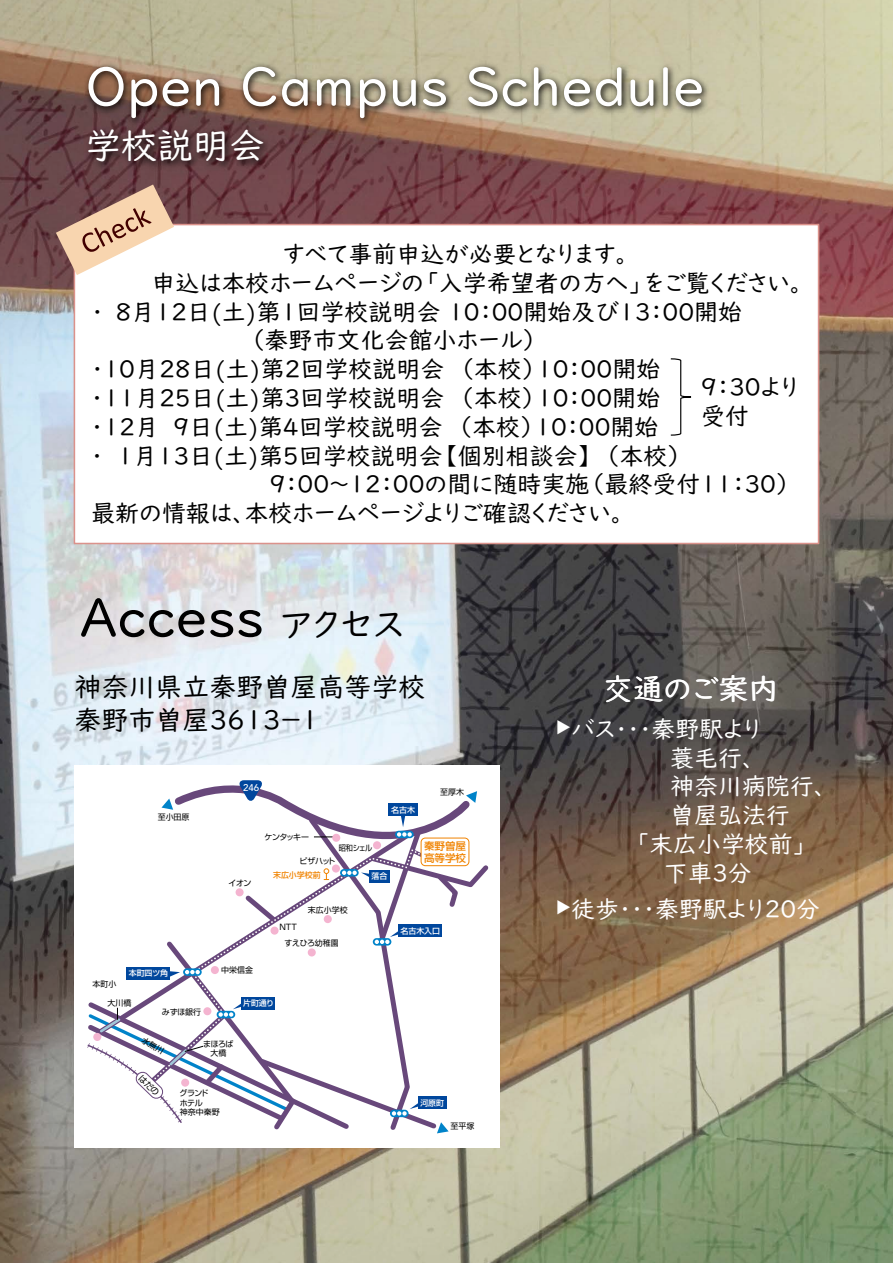
<style>
.page{position:relative;width:893px;height:1263px;background:#fff}
.page>*{position:absolute;margin:0;border:0;box-sizing:border-box;transform-origin:0 0}
.t1{font:54px "UD Digi Kyokasho NK R";color:#fff}
.t2{font:54px "UD Digi Kyokasho NK R";color:#000}
.t3{font:36px "UD Digi Kyokasho NK R";color:#fff}
.t4{font:30px "UD Digi Kyokasho NK R";color:#fff}
.t5{font:27px/32.4px "UD Digi Kyokasho NK R";color:#000}
.t6{font:24px/28.8px "UD Digi Kyokasho NK R";color:#000}
.t7{font:24px "UD Digi Kyokasho NK R";color:#fff}
.t8{font:500 10.5px/11.7px "Shin Go Pro";color:#f08300}
.t9{font:500 9.6px "Avenir LT Std";color:#fff}
.t10{font:7.95px/15.9px "Shin Go Pro";letter-spacing:-.005em;color:#000}
.t11{font:500 7.95px "Shin Go Pro";color:#fff}
.t12{font:7.95px/9.3px "Shin Go Pro";letter-spacing:-.03em;color:#000}
.t13{font:500 7.95px "Shin Go Pro";color:#f08300}
.t14{font:7.95px "Shin Go Pro";letter-spacing:-.005em;color:#000;scale:.89 1}
.s1{font-size:36px}
.s2{font-family:"MS Mincho";font-size:30px}
</style>
<div class="page">
<img style="left:0;top:0;width:893px;height:1263px">
<div style="left:74px;top:225px;width:745px;height:318px;background:#fff"></div>
<div style="left:74px;top:224px;width:745px;height:320px;border:2px solid #db928b"></div>
<img style="left:78px;top:52px;width:639px;height:78px">
<img style="left:78px;top:120px;width:72px;height:59px">
<img style="left:150px;top:120px;width:127px;height:59px">
<svg style="left:56px;top:184px;width:118px;height:91px"></svg>
<svg style="left:670px;top:358px;width:22px;height:78px"></svg>
<div style="left:74px;top:765px;width:426px;height:383px;background:#fff"></div>
<svg style="left:87px;top:780px;width:402px;height:354px"></svg>
<h1 class="t1" style="left:85px;top:56px;width:621px">Open Campus Schedule</h1>
<h2 class="t3" style="left:85px;top:125px;width:182px">学校説明会</h2>
<p class="t6" style="left:283px;top:240px;width:346px">すべて事前申込が必要となります。</p>
<p class="t6" style="left:151px;top:269px;width:652px">申込は本校ホームページの「入学希望者の方へ」をご覧ください。</p>
<p class="t6" style="left:91px;top:297px;width:652px">・８月１２日(土)第１回学校説明会１０：００開始及び１３：００開始</p>
<p class="t6" style="left:250px;top:326px;width:289px">（秦野市文化会館小ホール）</p>
<p class="t6" style="left:91px;top:355px;width:570px">・１０月２８日(土)第2回学校説明会 （本校）１０：００開始</p>
<p class="t6" style="left:91px;top:384px;width:571px">・１１月２５日(土)第3回学校説明会 （本校）１０：００開始</p>
<p class="t6" style="left:91px;top:413px;width:569px">・１２月９日(土)第4回学校説明会（本校）１０：００開始</p>
<p class="t6" style="left:91px;top:441px;width:593px">・１月1３日(土)第5回学校説明会【個別相談会】（本校）</p>
<p class="t6" style="left:270px;top:470px;width:523px">９：００～１２：００の間に随時実施（最終受付１１：３０）</p>
<p class="t6" style="left:91px;top:499px;width:533px">最新の情報は、本校ホームページよりご確認ください。</p>
<p class="t6" style="left:701px;top:373px;width:99px">９：３０より受付</p>
<h1 class="t2" style="left:80px;top:587px;width:327px">Access <span class="s1">アクセス</span></h1>
<p class="t5" style="left:74px;top:671px;width:352px">神奈川県立秦野曽屋高等学校秦野市曽屋３６１３－１</p>
<p class="t10" style="left:158px;top:808px;width:33px">至小田原</p>
<p class="t9" style="left:243px;top:782px;width:18px">246</p>
<p class="t11" style="left:391px;top:803px;width:25px">名古木</p>
<p class="t10" style="left:440px;top:783px;width:25px">至厚木</p>
<p class="t10" style="left:93px;top:975px;width:25px">本町小</p>
<p class="t11" style="left:129px;top:967px;width:41px">本町四ツ角</p>
<p class="t10" style="left:107px;top:994px;width:25px">大川橋</p>
<p class="t10" style="left:162px;top:1003px;width:41px">みずほ銀行</p>
<p class="t10" style="left:229px;top:874px;width:24px">イオン</p>
<p class="t10" style="left:221px;top:961px;width:33px">中栄信金</p>
<p class="t10" style="left:265px;top:828px;width:46px">ケンタッキー</p>
<p class="t14" style="left:339px;top:842px;width:39px">昭和シェル</p>
<p class="t10" style="left:300px;top:852px;width:37px">ピザハット</p>
<p class="t13" style="left:273px;top:869px;width:49px">末広小学校前</p>
<p class="t10" style="left:308px;top:901px;width:41px">末広小学校</p>
<p class="t10" style="left:285px;top:918px;width:56px;text-indent:-5px">NTT<br>すえひろ幼稚園</p>
<p class="t11" style="left:372px;top:870px;width:17px">落合</p>
<p class="t11" style="left:243px;top:996px;width:33px">片町通り</p>
<p class="t10" style="left:203px;top:1039px;width:32px;line-height:8.6px;text-align:center">まほろば大橋</p>
<p class="t12" style="left:180px;top:1087px;width:42px">グランド<br>ホテル<br>神奈中秦野</p>
<p class="t8" style="left:424px;top:839px;width:44px">秦野曽屋高等学校</p>
<p class="t11" style="left:400px;top:924px;width:41px">名古木入口</p>
<p class="t11" style="left:420px;top:1096px;width:25px">河原町</p>
<p class="t10" style="left:450px;top:1117px;width:25px">至平塚</p>
<p class="t4" style="left:603px;top:672px;width:177px">交通のご案内</p>
<p class="t7" style="left:556px;top:715px;width:206px"><span class="s2">▶</span>バス・・・秦野駅より</p>
<p class="t7" style="left:670px;top:744px;width:85px">蓑毛行、</p>
<p class="t7" style="left:670px;top:773px;width:157px">神奈川病院行、</p>
<p class="t7" style="left:670px;top:801px;width:121px">曽屋弘法行</p>
<p class="t7" style="left:634px;top:830px;width:175px">「末広小学校前」</p>
<p class="t7" style="left:664px;top:859px;width:89px">下車３分</p>
<p class="t7" style="left:556px;top:895px;width:265px"><span class="s2">▶</span>徒歩・・・秦野駅より２０分</p>
</div>
